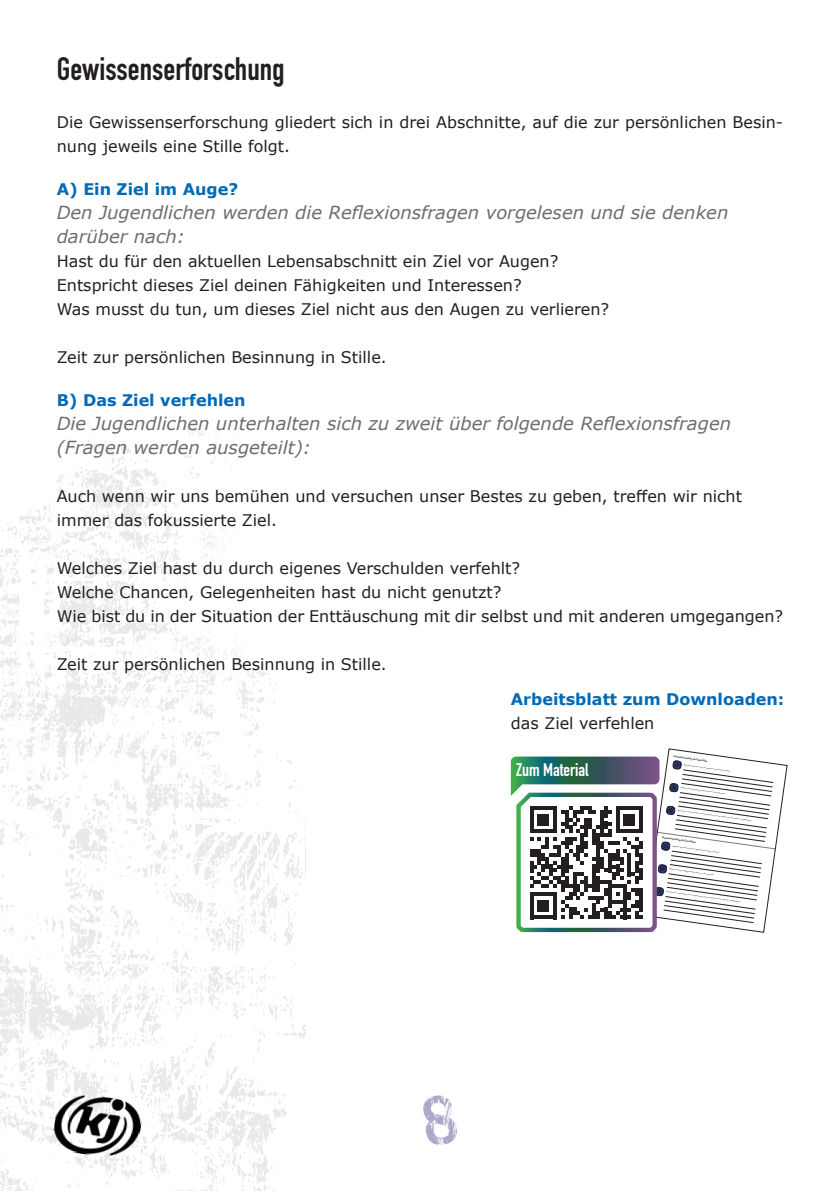
<style>
.page{position:relative;width:840px;height:1191px;background:#fff}
.page>*{position:absolute;margin:0;border:0;box-sizing:border-box;transform-origin:0 0}
.t1{font:32px "DIN Engschrift LT Pro";color:#231f20}
.t2{font:italic 18px/24px "Verdana";color:#6c6d70}
.t3{font:18px "DIN Engschrift LT Pro";color:#fff}
.t4{font:16px/24px "Verdana";color:#231f20}
.t5{font:700 16px "Verdana";color:#016ab6}
.t6{font:2.6px "DIN Engschrift LT Pro";color:#231f20}
</style>
<div class="page">
<img style="left:0;top:423px;width:306px;height:768px">
<img style="left:51px;top:1089px;width:93px;height:73px">
<svg style="left:510px;top:748px;width:277px;height:185px"></svg>
<h1 class="t1" style="left:57px;top:50px;width:229px">Gewissenserforschung</h1>
<p class="t4" style="left:57px;top:110px;width:727px">Die Gewissenserforschung gliedert sich in drei Abschnitte, auf die zur persönlichen Besin&shy;nung jeweils eine Stille folgt.</p>
<p class="t5" style="left:57px;top:178px;width:183px">A) Ein Ziel im Auge?</p>
<p class="t2" style="left:57px;top:200px;width:672px">Den Jugendlichen werden die Reflexionsfragen vorgelesen und sie denken darüber nach:</p>
<p class="t4" style="left:57px;top:249px;width:554px">Hast du für den aktuellen Lebensabschnitt ein Ziel vor Augen?<br>Entspricht dieses Ziel deinen Fähigkeiten und Interessen?<br>Was musst du tun, um dieses Ziel nicht aus den Augen zu verlieren?</p>
<p class="t4" style="left:57px;top:345px;width:331px">Zeit zur persönlichen Besinnung in Stille.</p>
<p class="t5" style="left:57px;top:389px;width:190px">B) Das Ziel verfehlen</p>
<p class="t2" style="left:57px;top:411px;width:675px">Die Jugendlichen unterhalten sich zu zweit über folgende Reflexionsfragen (Fragen werden ausgeteilt):</p>
<p class="t4" style="left:57px;top:484px;width:686px">Auch wenn wir uns bemühen und versuchen unser Bestes zu geben, treffen wir nicht immer das fokussierte Ziel.</p>
<p class="t4" style="left:57px;top:556px;width:727px">Welches Ziel hast du durch eigenes Verschulden verfehlt?<br>Welche Chancen, Gelegenheiten hast du nicht genutzt?<br>Wie bist du in der Situation der Enttäuschung mit dir selbst und mit anderen umgegangen?</p>
<p class="t4" style="left:57px;top:652px;width:331px">Zeit zur persönlichen Besinnung in Stille.</p>
<p class="t5" style="left:510px;top:688px;width:275px">Arbeitsblatt zum Downloaden:</p>
<p class="t4" style="left:510px;top:711px;width:145px">das Ziel verfehlen</p>
<p class="t6" style="left:673px;top:754px;width:35px;rotate:8deg">Gewissenserforschung: Das Ziel verfehlen</p>
<p class="t3" style="left:515px;top:759px;width:74px">Zum Material</p>
<p class="t6" style="left:662px;top:836px;width:35px;rotate:8deg">Gewissenserforschung: Das Ziel verfehlen</p>
</div>
